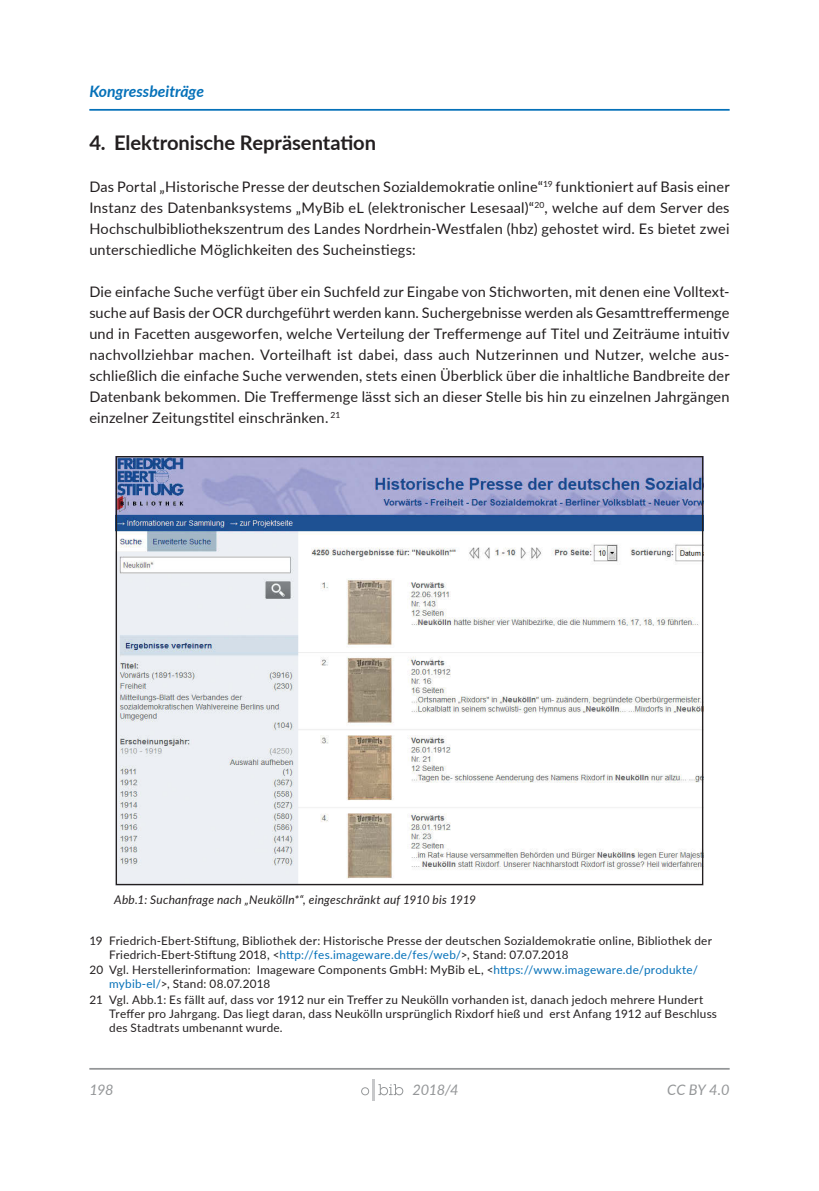
<style>
.page{position:relative;width:819px;height:1191px;background:#fff}
.page>*{position:absolute;margin:0;border:0;box-sizing:border-box;transform-origin:0 0}
.t1{font:20.12px "Lato Bold 2";letter-spacing:-.005em;color:#231f20}
.t2{font:italic 700 15.75px "Lato";color:#0571b9}
.paragraph{font:14.53px/21px "Lato";letter-spacing:.01em;color:#231f20;text-align:justify}
.t3{font:14.53px "Lato Italic 2";letter-spacing:-.025em;color:#949698}
.t4{font:italic 11.9px "Lato";letter-spacing:.02em;color:#231f20}
.footnote_text{font:11.72px/14px "Lato";letter-spacing:.02em;color:#231f20}
.s1{color:#0571b9}
</style>
<div class="page">
<hr style="left:89px;top:1068px;width:640px;height:1px;background:#949698">
<hr style="left:372px;top:1079px;width:3px;height:21px;background:#c7c8ca">
<svg style="left:361px;top:1087px;width:8px;height:8px"></svg>
<svg style="left:378px;top:1084px;width:25px;height:11px"></svg>
<img style="left:118px;top:458px;width:583px;height:425px">
<hr style="left:89px;top:109px;width:640px;height:2px;background:#0571b9">
<p class="t2" style="left:89px;top:80px;width:116px">Kongressbeiträge</p>
<p class="t1" style="left:89px;top:128px;width:288px">4. Elektronische Repräsentation</p>
<p class="paragraph" style="left:89px;top:176px;width:641px">Das Portal „Historische Presse der deutschen Sozialdemokratie online“<sup>19</sup> funktioniert auf Basis einer Instanz des Datenbanksystems „MyBib eL (elektronischer Lesesaal)“<sup>20</sup>, welche auf dem Server des Hochschulbibliothekszentrum des Landes Nordrhein-Westfalen (hbz) gehostet wird. Es bietet zwei unterschiedliche Möglichkeiten des Sucheinstiegs:</p>
<p class="paragraph" style="left:89px;top:281px;width:641px">Die einfache Suche verfügt über ein Suchfeld zur Eingabe von Stichworten, mit denen eine Volltext&shy;suche auf Basis der OCR durchgeführt werden kann. Suchergebnisse werden als Gesamttreffermenge und in Facetten ausgeworfen, welche Verteilung der Treffermenge auf Titel und Zeiträume intuitiv nachvollziehbar machen. Vorteilhaft ist dabei, dass auch Nutzerinnen und Nutzer, welche aus&shy;schließlich die einfache Suche verwenden, stets einen Überblick über die inhaltliche Bandbreite der Datenbank bekommen. Die Treffermenge lässt sich an dieser Stelle bis hin zu einzelnen Jahrgängen einzelner Zeitungstitel einschränken. <sup>21</sup></p>
<p class="t4" style="left:114px;top:891px;width:363px">Abb.1: Suchanfrage nach „Neukölln*“, eingeschränkt auf 1910 bis 1919</p>
<p class="footnote_text" style="left:109px;top:933px;width:604px;text-indent:-20px">19 Friedrich-Ebert-Stiftung, Bibliothek der: Historische Presse der deutschen Sozialdemokratie online, Bibliothek der<br>Friedrich-Ebert-Stiftung 2018, &lt;<span class="s1">http://fes.imageware.de/fes/web/</span>&gt;, Stand: 07.07.2018</p>
<p class="footnote_text" style="left:109px;top:962px;width:590px;text-indent:-20px">20 Vgl. Herstellerinformation: Imageware Components GmbH: MyBib eL, &lt;<span class="s1">https://www.imageware.de/produkte/ mybib-el/</span>&gt;, Stand: 08.07.2018</p>
<p class="footnote_text" style="left:109px;top:992px;width:609px;text-indent:-20px">21 Vgl. Abb.1: Es fällt auf, dass vor 1912 nur ein Treffer zu Neukölln vorhanden ist, danach jedoch mehrere Hundert<br>Treffer pro Jahrgang. Das liegt daran, dass Neukölln ursprünglich Rixdorf hieß und erst Anfang 1912 auf Beschluss des Stadtrats umbenannt wurde.</p>
<p class="t3" style="left:89px;top:1079px;width:26px">198</p>
<p class="t3" style="left:412px;top:1079px;width:48px">2018/4</p>
<p class="t3" style="left:667px;top:1079px;width:64px">CC BY 4.0</p>
</div>
